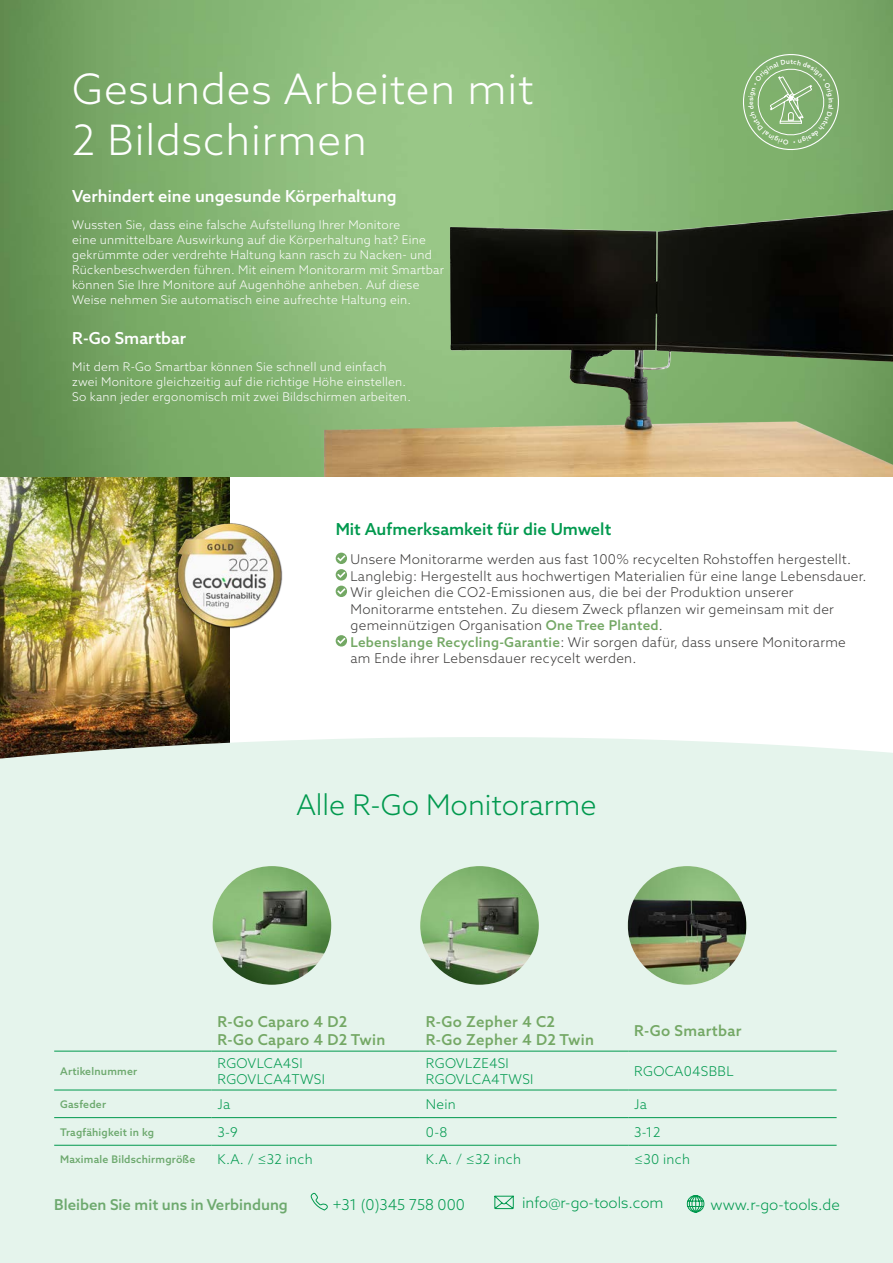
<style>
.page{position:relative;width:893px;height:1263px;background:#fff}
.page>*{position:absolute;margin:0;border:0;box-sizing:border-box;transform-origin:0 0}
.t1{font:300 42px/50.4px "Azo Sans";letter-spacing:.02em;color:#fff}
.t2{font:300 28.5px "Azo Sans";color:#00994e}
.t3{font:500 16.5px "Azo Sans";color:#fff}
.t4{font:500 16.5px "Azo Sans";color:#00994e}
.Alineastijl_1{font:500 15px "Azo Sans";letter-spacing:.02em;color:#74a865}
.t5{font:300 15px "Azo Sans";color:#00994e}
.t6{font:500 15px "Azo Sans";color:#6da96e}
.Alineastijl_1-2{font:300 13.5px "Azo Sans";letter-spacing:.02em;color:#3d3c3b}
.Alineastijl_1-3{font:300 13.5px "Azo Sans";letter-spacing:.02em;color:#00994e}
.t7{font:300 12px/15px "Azo Sans";letter-spacing:.02em;color:#fff}
.Alineastijl_1-4{font:500 10.5px "Azo Sans";letter-spacing:.02em;color:#6da96e}
.s1{font-weight:500;color:#74a865}
</style>
<div class="page">
<img style="left:0;top:476px;width:230px;height:259px">
<img style="left:0;top:0;width:893px;height:44px">
<img style="left:0;top:44px;width:893px;height:432px">
<img style="left:176px;top:522px;width:107px;height:107px">
<div style="left:336px;top:553px;width:11px;height:11px;background:#73a864;border-radius:50%"></div>
<svg style="left:337px;top:555px;width:8px;height:6px"></svg>
<div style="left:336px;top:569px;width:11px;height:11px;background:#73a864;border-radius:50%"></div>
<svg style="left:337px;top:572px;width:8px;height:6px"></svg>
<div style="left:336px;top:586px;width:11px;height:11px;background:#73a864;border-radius:50%"></div>
<svg style="left:337px;top:588px;width:8px;height:6px"></svg>
<div style="left:336px;top:635px;width:11px;height:11px;background:#73a864;border-radius:50%"></div>
<svg style="left:337px;top:638px;width:8px;height:6px"></svg>
<div style="left:0;top:1052px;width:893px;height:211px;background:#e5f4ec"></div>
<svg style="left:687px;top:1195px;width:17px;height:18px"></svg>
<svg style="left:494px;top:1195px;width:20px;height:14px"></svg>
<svg style="left:311px;top:1193px;width:17px;height:17px"></svg>
<div style="left:0;top:735px;width:893px;height:317px;background:#e5f4ec"></div>
<img style="left:213px;top:866px;width:118px;height:119px;border-radius:59px">
<img style="left:420px;top:866px;width:119px;height:119px;border-radius:59px">
<hr style="left:54px;top:1051px;width:158px;height:1px;background:#00994e">
<hr style="left:212px;top:1051px;width:208px;height:1px;background:#00994e">
<hr style="left:420px;top:1051px;width:208px;height:1px;background:#00994e">
<hr style="left:628px;top:1051px;width:209px;height:1px;background:#00994e">
<hr style="left:54px;top:1090px;width:158px;height:1px;background:#00994e">
<hr style="left:212px;top:1090px;width:208px;height:1px;background:#00994e">
<hr style="left:420px;top:1090px;width:208px;height:1px;background:#00994e">
<hr style="left:628px;top:1090px;width:209px;height:1px;background:#00994e">
<hr style="left:54px;top:1117px;width:158px;height:1px;background:#00994e">
<hr style="left:212px;top:1117px;width:208px;height:1px;background:#00994e">
<hr style="left:420px;top:1117px;width:208px;height:1px;background:#00994e">
<hr style="left:628px;top:1117px;width:209px;height:1px;background:#00994e">
<hr style="left:54px;top:1145px;width:158px;height:1px;background:#00994e">
<hr style="left:212px;top:1145px;width:208px;height:1px;background:#00994e">
<hr style="left:420px;top:1145px;width:208px;height:1px;background:#00994e">
<hr style="left:628px;top:1145px;width:209px;height:1px;background:#00994e">
<img style="left:628px;top:866px;width:118px;height:119px;border-radius:59px">
<svg style="left:737px;top:48px;width:108px;height:108px;background:#87b477"></svg>
<p class="t1" style="left:72px;top:64px;width:463px">Gesundes Arbeiten mit<br>2 Bildschirmen</p>
<p class="t3" style="left:72px;top:185px;width:326px">Verhindert eine ungesunde Körperhaltung</p>
<p class="t7" style="left:72px;top:217px;width:373px">Wussten Sie, dass eine falsche Aufstellung Ihrer Monitore<br>eine unmittelbare Auswirkung auf die Körperhaltung hat? Eine gekrümmte oder verdrehte Haltung kann rasch zu Nacken- und Rückenbeschwerden führen. Mit einem Monitorarm mit Smartbar können Sie Ihre Monitore auf Augenhöhe anheben. Auf diese Weise nehmen Sie automatisch eine aufrechte Haltung ein.</p>
<p class="t3" style="left:72px;top:327px;width:116px">R-Go Smartbar</p>
<p class="t7" style="left:72px;top:359px;width:340px">Mit dem R-Go Smartbar können Sie schnell und einfach zwei Monitore gleichzeitig auf die richtige Höhe einstellen.<br>So kann jeder ergonomisch mit zwei Bildschirmen arbeiten.</p>
<p class="t4" style="left:336px;top:518px;width:277px">Mit Aufmerksamkeit für die Umwelt</p>
<p class="Alineastijl_1-2" style="left:350px;top:550px;width:502px">Unsere Monitorarme werden aus fast 100% recycelten Rohstoffen hergestellt.</p>
<p class="Alineastijl_1-2" style="left:350px;top:567px;width:518px">Langlebig: Hergestellt aus hochwertigen Materialien für eine lange Lebensdauer.</p>
<p class="Alineastijl_1-2" style="left:350px;top:583px;width:445px">Wir gleichen die CO2-Emissionen aus, die bei der Produktion unserer</p>
<p class="Alineastijl_1-2" style="left:351px;top:600px;width:485px">Monitorarme entstehen. Zu diesem Zweck pflanzen wir gemeinsam mit der</p>
<p class="Alineastijl_1-2" style="left:351px;top:616px;width:314px">gemeinnützigen Organisation <span class="s1">One Tree Planted</span>.</p>
<p class="Alineastijl_1-2" style="left:350px;top:633px;width:497px"><span class="s1">Lebenslange Recycling-Garantie</span>: Wir sorgen dafür, dass unsere Monitorarme</p>
<p class="Alineastijl_1-2" style="left:351px;top:649px;width:288px">am Ende ihrer Lebensdauer recycelt werden.</p>
<p class="Alineastijl_1-4" style="left:60px;top:1064px;width:79px">Artikelnummer</p>
<p class="t2" style="left:296px;top:786px;width:302px">Alle R-Go Monitorarme</p>
<p class="Alineastijl_1" style="left:218px;top:1012px;width:131px">R-Go Caparo 4 D2</p>
<p class="Alineastijl_1" style="left:218px;top:1030px;width:169px">R-Go Caparo 4 D2 Twin</p>
<p class="Alineastijl_1-3" style="left:218px;top:1054px;width:87px">RGOVLCA4SI</p>
<p class="Alineastijl_1-3" style="left:218px;top:1070px;width:109px">RGOVLCA4TWSI</p>
<p class="Alineastijl_1" style="left:426px;top:1012px;width:131px">R-Go Zepher 4 C2</p>
<p class="Alineastijl_1" style="left:426px;top:1030px;width:170px">R-Go Zepher 4 D2 Twin</p>
<p class="Alineastijl_1-3" style="left:426px;top:1054px;width:84px">RGOVLZE4SI</p>
<p class="Alineastijl_1-3" style="left:426px;top:1070px;width:109px">RGOVLCA4TWSI</p>
<p class="Alineastijl_1" style="left:634px;top:1021px;width:109px">R-Go Smartbar</p>
<p class="Alineastijl_1-3" style="left:634px;top:1062px;width:101px">RGOCA04SBBL</p>
<p class="Alineastijl_1-4" style="left:60px;top:1097px;width:47px">Gasfeder</p>
<p class="Alineastijl_1-3" style="left:218px;top:1095px;width:14px">Ja</p>
<p class="Alineastijl_1-3" style="left:426px;top:1095px;width:31px">Nein</p>
<p class="Alineastijl_1-3" style="left:634px;top:1095px;width:14px">Ja</p>
<p class="Alineastijl_1-4" style="left:60px;top:1125px;width:95px">Tragfähigkeit in kg</p>
<p class="Alineastijl_1-3" style="left:218px;top:1123px;width:22px">3-9</p>
<p class="Alineastijl_1-3" style="left:426px;top:1123px;width:23px">0-8</p>
<p class="Alineastijl_1-3" style="left:634px;top:1123px;width:28px">3-12</p>
<p class="Alineastijl_1-4" style="left:60px;top:1152px;width:137px">Maximale Bildschirmgröße</p>
<p class="Alineastijl_1-3" style="left:218px;top:1151px;width:97px">K.A. / ≤32 inch</p>
<p class="Alineastijl_1-3" style="left:426px;top:1151px;width:97px">K.A. / ≤32 inch</p>
<p class="Alineastijl_1-3" style="left:634px;top:1151px;width:57px">≤30 inch</p>
<p class="t6" style="left:54px;top:1194px;width:235px">Bleiben Sie mit uns in Verbindung</p>
<p class="t5" style="left:333px;top:1194px;width:134px">+31 (0)345 758 000</p>
<p class="t5" style="left:522px;top:1193px;width:143px">info@r-go-tools.com</p>
<p class="t5" style="left:711px;top:1194px;width:131px">www.r-go-tools.de</p>
</div>
